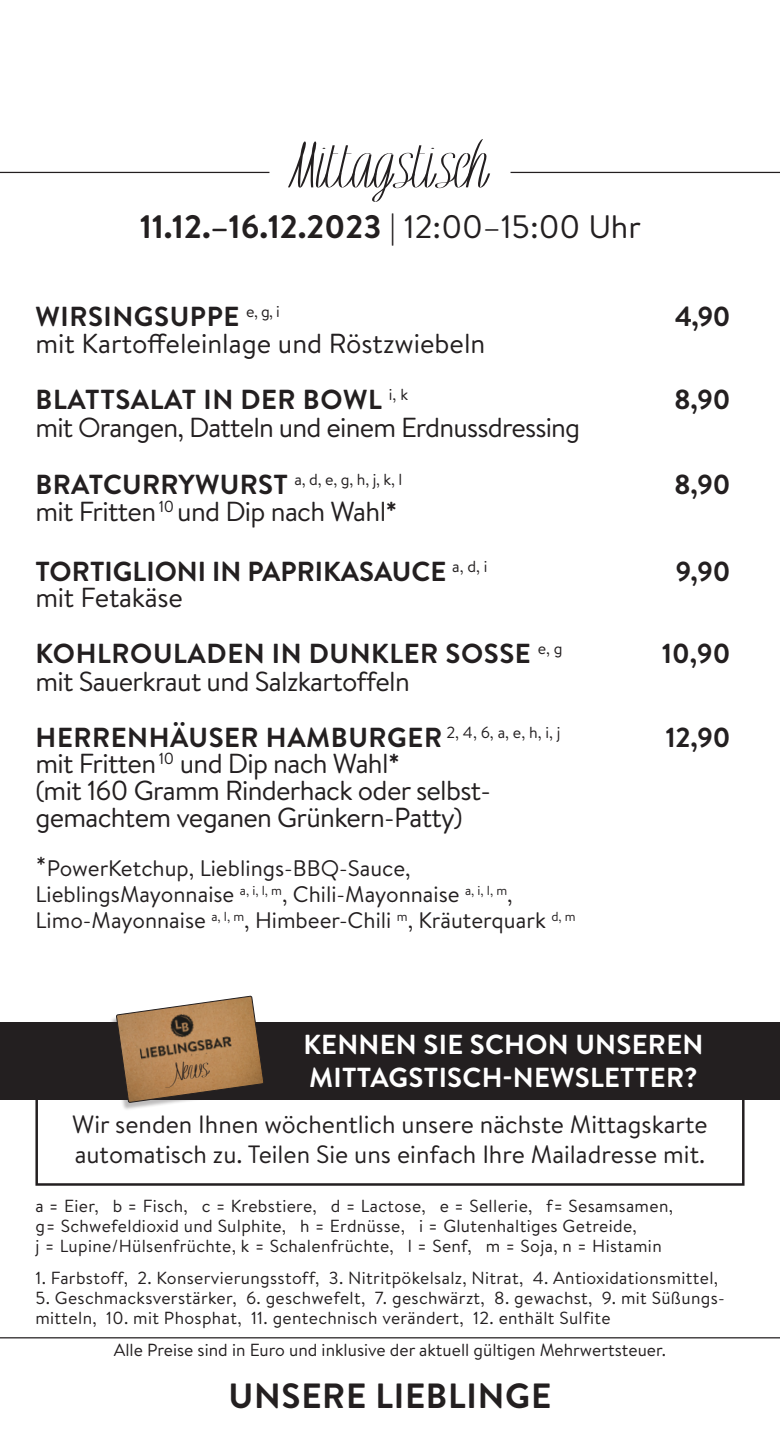
<style>
.page{position:relative;width:780px;height:1453px;background:#fff}
.page>*{position:absolute;margin:0;border:0;box-sizing:border-box;transform-origin:0 0}
.t1{font:62.5px "Rachele Ribbon Black Ultr Cd";color:#231f20}
.t2{font:700 35px "Brandon Text";letter-spacing:.02em;color:#231f20}
.t3{font:700 32.5px "Brandon Text";color:#231f20}
.zutaten_beilagen{font:27.5px/27px "Brandon Text";letter-spacing:-.025em;color:#231f20}
.gericht{font:700 27.5px "Brandon Text";letter-spacing:.02em;color:#231f20}
.t4{font:700 27.5px "Brandon Text";letter-spacing:.01em;color:#fff}
.Rezeptname{font:27.5px "Brandon Text";color:#231f20}
.gericht-2{font:700 27.5px "Brandon Text";color:#231f20}
.gericht-3{font:27.5px "Brandon Text";letter-spacing:-.025em;color:#231f20}
.t5{font:25px/30px "Brandon Text";color:#231f20}
.zutaten_beilagen-2{font:25px "Rachele Ribbon Black Ultr Cd";color:#231f20}
.t6{font:22.5px "Brandon Text";color:#231f20}
.essen{font:17.5px/20px "Brandon Text";letter-spacing:.02em;color:#231f20}
.essen-2{font:17.5px "Brandon Text";color:#231f20}
.gericht-4{font:16px "Brandon Text";color:#231f20}
.s1{font-weight:400}
.s2{font-weight:700;font-size:27.5px}
.s3{font-weight:700}
.s4{font-size:27.5px}
</style>
<div class="page">
<div style="left:0;top:1022px;width:780px;height:78px;background:#231f20"></div>
<hr style="left:510px;top:172px;width:270px;height:1px;background:#231f20">
<hr style="left:0;top:1337px;width:780px;height:1px;background:#231f20">
<hr style="left:0;top:172px;width:269px;height:1px;background:#231f20">
<div style="left:35px;top:1097px;width:709px;height:89px;border:2px solid #231f20"></div>
<div style="left:110px;top:998px;width:153px;height:113px;background:#231f20;opacity:.3"></div>
<svg style="left:35px;top:996px;width:229px;height:106px"></svg>
<img style="left:136px;top:1008px;width:96px;height:55px">
<p class="t1" style="left:290px;top:129px;width:201px">Mittagstisch</p>
<p class="t3" style="left:140px;top:204px;width:503px">11.12.–16.12.2023 <span class="s1">| 12:00–15:00 Uhr</span></p>
<p class="gericht" style="left:36px;top:297px;width:245px">WIRSINGSUPPE <sup>e,</sup> <sup>g,</sup> <sup>i</sup></p>
<p class="gericht" style="left:674px;top:297px;width:57px">4,90</p>
<p class="Rezeptname" style="left:35px;top:325px;width:451px">mit Kartoffeleinlage und Röstzwiebeln</p>
<p class="gericht" style="left:36px;top:381px;width:374px">BLATTSALAT IN DER BOWL <sup>i,</sup> <sup>k</sup></p>
<p class="gericht" style="left:674px;top:381px;width:58px">8,90</p>
<p class="zutaten_beilagen" style="left:35px;top:413px;width:546px">mit Orangen, Datteln und einem Erdnussdressing</p>
<p class="gericht-4" style="left:36px;top:469px;width:368px"><span class="s2">BRATCURRYWURST</span> a, d, e, g, h, j, k, l</p>
<p class="gericht" style="left:674px;top:466px;width:58px">8,90</p>
<p class="zutaten_beilagen" style="left:35px;top:497px;width:363px">mit Fritten <sup>10</sup> und Dip nach Wahl<span class="s3">*</span></p>
<p class="gericht-2" style="left:36px;top:552px;width:453px">TORTIGLIONI IN PAPRIKASAUCE <sup>a,</sup> <sup>d,</sup> <sup>i</sup></p>
<p class="gericht" style="left:675px;top:552px;width:56px">9,90</p>
<p class="zutaten_beilagen" style="left:35px;top:583px;width:149px">mit Fetakäse</p>
<p class="gericht" style="left:36px;top:634px;width:528px">KOHLROULADEN IN DUNKLER SOSSE <sup>e,</sup> <sup>g</sup></p>
<p class="gericht" style="left:662px;top:634px;width:70px">10,90</p>
<p class="gericht-3" style="left:35px;top:662px;width:376px">mit Sauerkraut und Salzkartoffeln</p>
<p class="gericht" style="left:36px;top:718px;width:526px">HERRENHÄUSER HAMBURGER <sup>2,</sup> <sup>4,</sup> <sup>6,</sup> <sup>a,</sup> <sup>e,</sup> <sup>h,</sup> <sup>i,</sup> <sup>j</sup></p>
<p class="gericht" style="left:665px;top:718px;width:66px">12,90</p>
<p class="zutaten_beilagen" style="left:35px;top:749px;width:457px">mit Fritten <sup>10</sup> und Dip nach Wahl<span class="s3">*<br></span>(mit 160 Gramm Rinderhack oder selbst&shy;gemachtem veganen Grünkern-Patty)</p>
<p class="t6" style="left:35px;top:852px;width:377px"><span class="s4">*</span>PowerKetchup, Lieblings-BBQ-Sauce,</p>
<p class="t6" style="left:35px;top:879px;width:478px">LieblingsMayonnaise <sup>a,</sup> <sup>i,</sup> <sup>l,</sup> <sup>m</sup>, Chili-Mayonnaise <sup>a,</sup> <sup>i,</sup> <sup>l,</sup> <sup>m</sup>,</p>
<p class="t6" style="left:35px;top:905px;width:541px">Limo-Mayonnaise <sup>a,</sup> <sup>l,</sup> <sup>m</sup>, Himbeer-Chili <sup>m</sup>, Kräuterquark <sup>d,</sup> <sup>m</sup></p>
<p class="t4" style="left:303px;top:1025px;width:401px">KENNEN SIE SCHON UNSEREN</p>
<p class="zutaten_beilagen-2" style="left:172px;top:1057px;width:37px;rotate:-8deg">News</p>
<p class="t4" style="left:309px;top:1058px;width:390px">MITTAGSTISCH-NEWSLETTER?</p>
<p class="t5" style="left:72px;top:1108px;width:637px">Wir senden Ihnen wöchentlich unsere nächste Mittagskarte automatisch zu. Teilen Sie uns einfach Ihre Mailadresse mit.</p>
<p class="essen" style="left:35px;top:1196px;width:639px">a = Eier, b = Fisch, c = Krebstiere, d = Lactose, e = Sellerie, f= Sesamsamen, g= Schwefeldioxid und Sulphite, h = Erdnüsse, i = Glutenhaltiges Getreide,<br>j = Lupine/Hülsenfrüchte, k = Schalenfrüchte, l = Senf, m = Soja, n = Histamin</p>
<p class="essen" style="left:35px;top:1268px;width:684px">1. Farbstoff, 2. Konservierungsstoff, 3. Nitritpökelsalz, Nitrat, 4. Antioxidationsmittel,</p>
<p class="essen" style="left:35px;top:1288px;width:690px">5. Geschmacksverstärker, 6. geschwefelt, 7. geschwärzt, 8. gewachst, 9. mit Süßungs&shy;mitteln, 10. mit Phosphat, 11. gentechnisch verändert, 12. enthält Sulfite</p>
<p class="essen-2" style="left:114px;top:1337px;width:554px">Alle Preise sind in Euro und inklusive der aktuell gültigen Mehrwertsteuer.</p>
<p class="t2" style="left:228px;top:1372px;width:324px">UNSERE LIEBLINGE</p>
</div>
